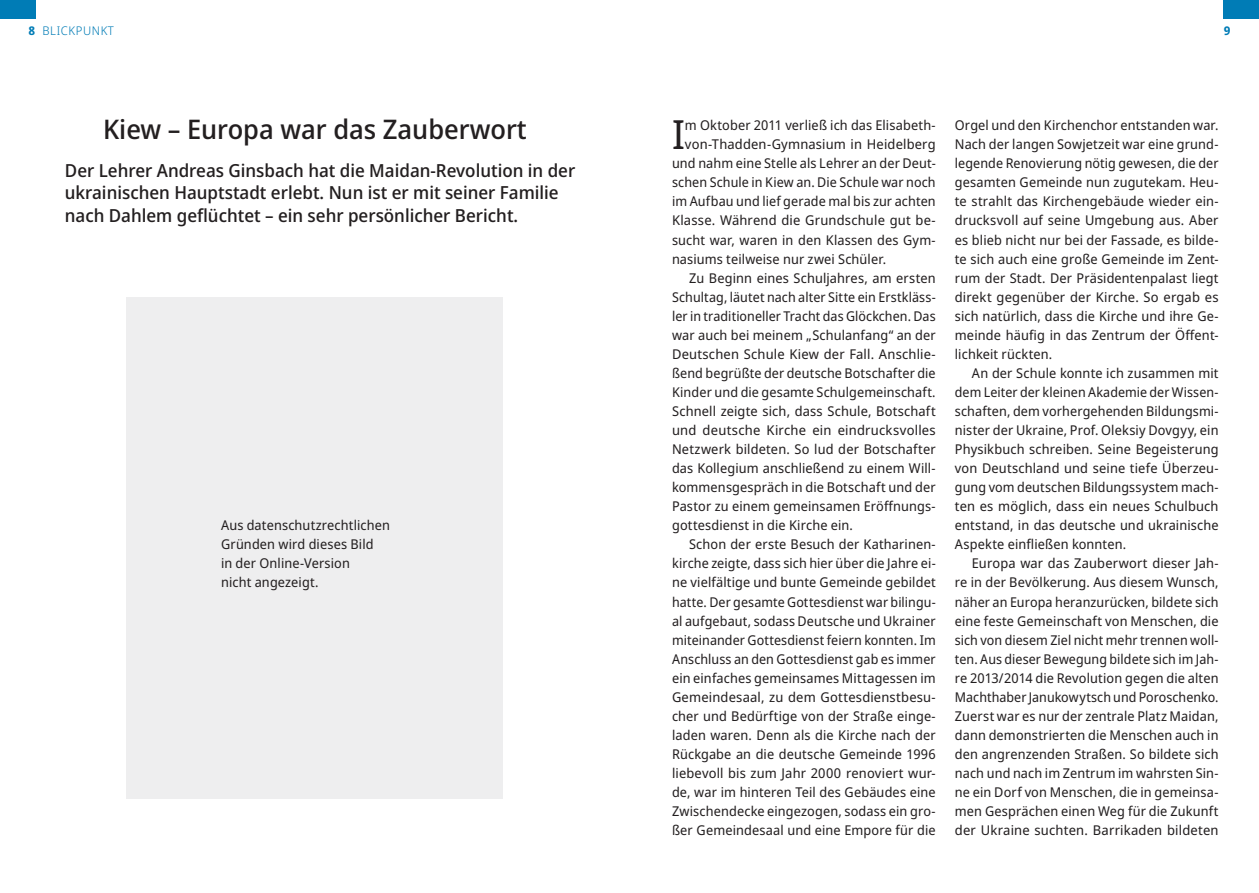
<style>
.page{position:relative;width:1259px;height:893px;background:#fff}
.page>*{position:absolute;margin:0;border:0;box-sizing:border-box;transform-origin:0 0}
.Fließt_Initiale{font:40.2px "Noto Sans Display";color:#231f20}
.ÜberschriftGroß{font:500 27px "Noto Sans Display";color:#231f20}
.ÜberschirftKlein{font:500 18px/22.5px "Noto Sans Display";color:#231f20}
.Fließtext_Einzug{font:13.5px/19px "Noto Sans Display";letter-spacing:.01em;color:#231f20;text-align:justify}
.Fließt_Initiale-2{font:13.5px "Noto Sans Display";letter-spacing:.01em;color:#231f20}
.Fließt{font:13.5px/19px "Noto Sans Display";letter-spacing:.01em;color:#231f20}
.Rubrik{font:300 12px "Noto Sans Display";letter-spacing:.05em;color:#007cb6}
.t1{font:700 12px "Noto Sans Display";color:#007cb6}
.s1{font-weight:700}
</style>
<div class="page">
<div style="left:0;top:0;width:35px;height:19px;background:#007cb6"></div>
<div style="left:1223px;top:0;width:36px;height:19px;background:#007cb6"></div>
<div style="left:127px;top:298px;width:376px;height:501px;background:#eeeeef"></div>
<p class="Rubrik" style="left:29px;top:22px;width:87px"><span class="s1">8</span> BLICKPUNKT</p>
<p class="t1" style="left:1223px;top:22px;width:8px">9</p>
<p class="ÜberschriftGroß" style="left:103px;top:111px;width:425px">Kiew – Europa war das Zauberwort</p>
<p class="ÜberschirftKlein" style="left:65px;top:159px;width:512px">Der Lehrer Andreas Ginsbach hat die Maidan-Revolution in der ukrainischen Hauptstadt erlebt. Nun ist er mit seiner Familie nach Dahlem geflüchtet – ein sehr persönlicher Bericht.</p>
<p class="Fließt" style="left:221px;top:516px;width:171px">Aus datenschutzrechtlichen<br>Gründen wird dieses Bild<br>in der Online-Version<br>nicht angezeigt.</p>
<p class="Fließt_Initiale" style="left:672px;top:106px;width:14px">I</p>
<p class="Fließt_Initiale-2" style="left:685px;top:116px;width:252px">m Oktober 2011 verließ ich das Elisabeth-</p>
<p class="Fließt_Initiale-2" style="left:685px;top:135px;width:252px">von-Thadden-Gymnasium in Heidelberg</p>
<p class="Fließt_Initiale-2" style="left:672px;top:154px;width:265px">und nahm eine Stelle als Lehrer an der Deut-</p>
<p class="Fließt_Initiale-2" style="left:672px;top:173px;width:265px">schen Schule in Kiew an. Die Schule war noch</p>
<p class="Fließt_Initiale-2" style="left:672px;top:192px;width:265px">im Aufbau und lief gerade mal bis zur achten</p>
<p class="Fließt_Initiale-2" style="left:672px;top:211px;width:265px">Klasse. Während die Grundschule gut be-</p>
<p class="Fließt_Initiale-2" style="left:672px;top:230px;width:265px">sucht war, waren in den Klassen des Gym-</p>
<p class="Fließt_Initiale-2" style="left:672px;top:249px;width:216px">nasiums teilweise nur zwei Schüler.</p>
<p class="Fließtext_Einzug" style="left:672px;top:268px;width:265px;text-indent:17px">Zu Beginn eines Schuljahres, am ersten Schultag, läutet nach alter Sitte ein Erstkläss&shy;ler in traditioneller Tracht das Glöckchen. Das war auch bei meinem „Schulanfang“ an der Deutschen Schule Kiew der Fall. Anschlie&shy;ßend begrüßte der deutsche Botschafter die Kinder und die gesamte Schulgemeinschaft.<br>Schnell zeigte sich, dass Schule, Botschaft und deutsche Kirche ein eindrucksvolles Netzwerk bildeten. So lud der Botschafter das Kollegium anschließend zu einem Will&shy;kommensgespräch in die Botschaft und der Pastor zu einem gemeinsamen Eröffnungs&shy;gottesdienst in die Kirche ein.</p>
<p class="Fließtext_Einzug" style="left:672px;top:535px;width:265px;text-indent:17px">Schon der erste Besuch der Katharinen&shy;kirche zeigte, dass sich hier über die Jahre ei&shy;ne vielfältige und bunte Gemeinde gebildet hatte. Der gesamte Gottesdienst war bilingu&shy;al aufgebaut, sodass Deutsche und Ukrainer miteinander Gottesdienst feiern konnten. Im Anschluss an den Gottesdienst gab es immer ein einfaches gemeinsames Mittagessen im Gemeindesaal, zu dem Gottesdienstbesu&shy;cher und Bedürftige von der Straße einge&shy;laden waren. Denn als die Kirche nach der Rückgabe an die deutsche Gemeinde 1996 liebevoll bis zum Jahr 2000 renoviert wur&shy;de, war im hinteren Teil des Gebäudes eine Zwischendecke eingezogen, sodass ein gro&shy;ßer Gemeindesaal und eine Empore für die</p>
<p class="Fließtext_Einzug" style="left:955px;top:116px;width:265px">Orgel und den Kirchenchor entstanden war.<br>Nach der langen Sowjetzeit war eine grund&shy;legende Renovierung nötig gewesen, die der gesamten Gemeinde nun zugutekam. Heu&shy;te strahlt das Kirchengebäude wieder ein&shy;drucksvoll auf seine Umgebung aus. Aber es blieb nicht nur bei der Fassade, es bilde&shy;te sich auch eine große Gemeinde im Zent&shy;rum der Stadt. Der Präsidentenpalast liegt direkt gegenüber der Kirche. So ergab es sich natürlich, dass die Kirche und ihre Ge&shy;meinde häufig in das Zentrum der Öffent&shy;lichkeit rückten.</p>
<p class="Fließtext_Einzug" style="left:955px;top:364px;width:265px;text-indent:17px">An der Schule konnte ich zusammen mit dem Leiter der kleinen Akademie der Wissen&shy;schaften, dem vorhergehenden Bildungsmi&shy;nister der Ukraine, Prof. Oleksiy Dovgyy, ein Physikbuch schreiben. Seine Begeisterung von Deutschland und seine tiefe Überzeu&shy;gung vom deutschen Bildungssystem mach&shy;ten es möglich, dass ein neues Schulbuch entstand, in das deutsche und ukrainische Aspekte einfließen konnten.</p>
<p class="Fließtext_Einzug" style="left:955px;top:554px;width:265px;text-indent:17px">Europa war das Zauberwort dieser Jah&shy;re in der Bevölkerung. Aus diesem Wunsch, näher an Europa heranzurücken, bildete sich eine feste Gemeinschaft von Menschen, die sich von diesem Ziel nicht mehr trennen woll&shy;ten. Aus dieser Bewegung bildete sich im Jah&shy;re 2013/2014 die Revolution gegen die alten Machthaber Janukowytsch und Poroschenko.<br>Zuerst war es nur der zentrale Platz Maidan, dann demonstrierten die Menschen auch in den angrenzenden Straßen. So bildete sich nach und nach im Zentrum im wahrsten Sin&shy;ne ein Dorf von Menschen, die in gemeinsa&shy;men Gesprächen einen Weg für die Zukunft der Ukraine suchten. Barrikaden bildeten</p>
</div>
